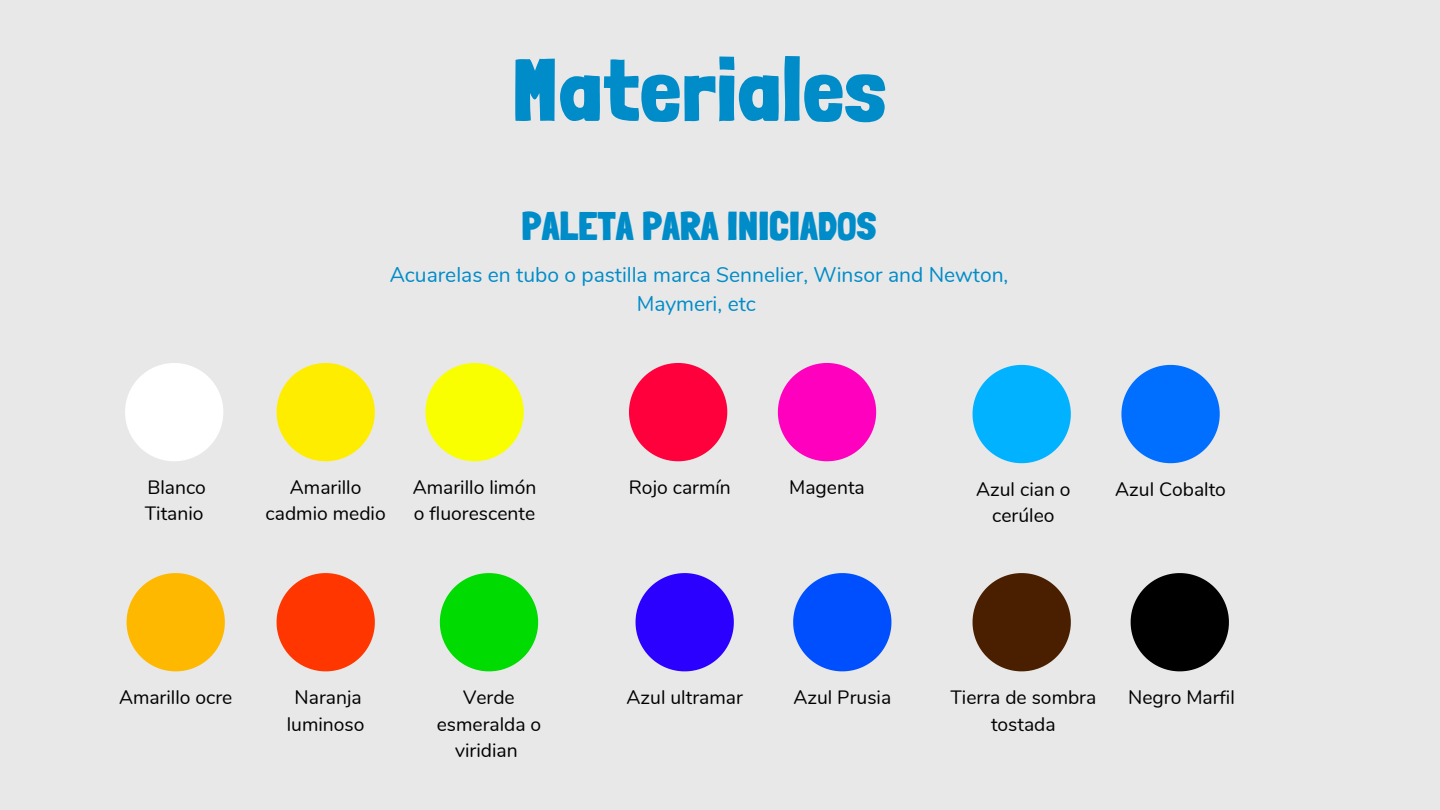
<style>
.page{position:relative;width:1440px;height:810px;background:#e8e8e8}
.page>*{position:absolute;margin:0;border:0;box-sizing:border-box;transform-origin:0 0}
.t1{font:900 88px "Londrina Solid";letter-spacing:.03em;color:#008cc8}
.t2{font:900 39px "Londrina Solid";letter-spacing:.02em;color:#008cc8}
.t3{font:21px/28.8px "Nunito";color:#008cc8;text-align:center}
.t4{font:19.3px/26.8px "Nunito";color:#000;text-align:center}
</style>
<div class="page">
<svg style="left:277px;top:363px;width:98px;height:98px"></svg>
<svg style="left:425px;top:363px;width:99px;height:98px"></svg>
<svg style="left:629px;top:363px;width:98px;height:98px"></svg>
<svg style="left:778px;top:363px;width:98px;height:98px"></svg>
<svg style="left:125px;top:363px;width:98px;height:98px"></svg>
<svg style="left:973px;top:365px;width:98px;height:98px"></svg>
<svg style="left:1121px;top:365px;width:99px;height:98px"></svg>
<svg style="left:127px;top:573px;width:98px;height:98px"></svg>
<svg style="left:277px;top:573px;width:98px;height:98px"></svg>
<svg style="left:440px;top:573px;width:98px;height:98px"></svg>
<svg style="left:636px;top:573px;width:98px;height:98px"></svg>
<svg style="left:793px;top:573px;width:98px;height:98px"></svg>
<svg style="left:973px;top:573px;width:98px;height:98px"></svg>
<svg style="left:1131px;top:573px;width:98px;height:98px"></svg>
<p class="t1" style="left:513px;top:37px;width:374px">Materiales</p>
<p class="t2" style="left:522px;top:203px;width:356px">PALETA PARA INICIADOS</p>
<p class="t3" style="left:390px;top:261px;width:620px">Acuarelas en tubo o pastilla marca Sennelier, Winsor and Newton,<br>Maymeri, etc</p>
<p class="t4" style="left:147px;top:474px;width:60px">Blanco</p>
<p class="t4" style="left:629px;top:474px;width:104px">Rojo carmín</p>
<p class="t4" style="left:789px;top:474px;width:77px">Magenta</p>
<p class="t4" style="left:145px;top:501px;width:60px">Titanio</p>
<p class="t4" style="left:266px;top:474px;width:122px">Amarillo cadmio medio</p>
<p class="t4" style="left:413px;top:474px;width:125px;text-align:left">Amarillo limón o fluorescente</p>
<p class="t4" style="left:976px;top:476px;width:96px">Azul cian o cerúleo</p>
<p class="t4" style="left:1115px;top:476px;width:112px">Azul Cobalto</p>
<p class="t4" style="left:119px;top:684px;width:115px">Amarillo ocre</p>
<p class="t4" style="left:287px;top:684px;width:79px">Naranja luminoso</p>
<p class="t4" style="left:437px;top:684px;width:106px">Verde esmeralda o viridian</p>
<p class="t4" style="left:627px;top:684px;width:118px">Azul ultramar</p>
<p class="t4" style="left:793px;top:684px;width:99px">Azul Prusia</p>
<p class="t4" style="left:950px;top:684px;width:147px">Tierra de sombra tostada</p>
<p class="t4" style="left:1128px;top:684px;width:108px">Negro Marfil</p>
</div>
